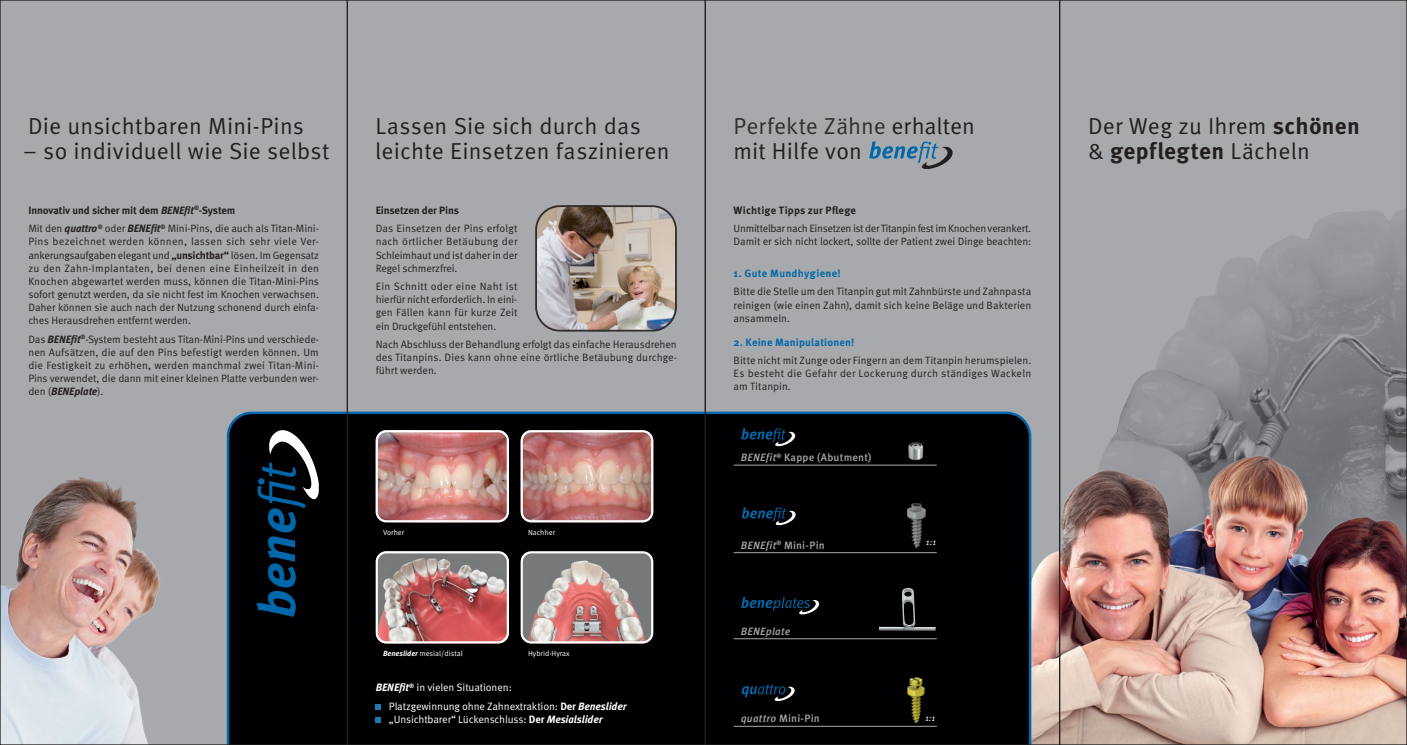
<style>
.page{position:relative;width:1407px;height:745px;background:#fff}
.page>*{position:absolute;margin:0;border:0;box-sizing:border-box;transform-origin:0 0}
.t1{font:23.12px/24.2px "Meta Pro";letter-spacing:.005em;color:#231f20}
.t2{font:10.62px/13.1px "Meta Pro";letter-spacing:-.01em;color:#231f20;text-align:justify}
.t3{font:10.62px/18.5px "Meta Pro";letter-spacing:-.01em;color:#fff}
.t4{font:500 10.62px "Meta Pro";letter-spacing:.02em;color:#a8a9ad}
.t5{font:700 10.62px "Meta Pro";letter-spacing:.025em;color:#0068a9}
.t6{font:700 10.62px "Meta Pro";letter-spacing:.015em;color:#231f20}
.t7{font:700 10.62px "Meta Pro";letter-spacing:-.01em;color:#231f20}
.t8{font:italic 500 10.62px "Meta Pro";letter-spacing:.025em;color:#a8a9ad}
.t9{font:italic 8.75px "Meta Pro";color:#fff}
.t10{font:7.5px "Meta Pro";color:#fff}
.s1{font-weight:700}
.s2{font-weight:700;font-style:italic}
.s3{color:#312f30}
.s4{font-style:italic}
</style>
<div class="page">
<div style="left:0;top:0;width:1407px;height:744px;background:#a8a9ad"></div>
<img style="left:1112px;top:209px;width:293px;height:230px">
<img style="left:1031px;top:439px;width:374px;height:303px">
<img style="left:2px;top:468px;width:225px;height:274px">
<img style="left:538px;top:208px;width:139px;height:123px">
<div style="left:535px;top:205px;width:142px;height:126px;border:2px solid #312f30;border-radius:24px"></div>
<div style="left:227px;top:411px;width:804px;height:331px;background:#000002"></div>
<img style="left:376px;top:551px;width:133px;height:92px">
<div style="left:376px;top:551px;width:133px;height:92px;border:2px solid #fff;border-radius:10px"></div>
<img style="left:521px;top:552px;width:131px;height:91px">
<div style="left:521px;top:551px;width:132px;height:92px;border:2px solid #fff;border-radius:10px"></div>
<img style="left:376px;top:430px;width:133px;height:92px">
<div style="left:376px;top:430px;width:133px;height:92px;border:2px solid #fff;border-radius:10px"></div>
<img style="left:521px;top:430px;width:132px;height:92px">
<div style="left:521px;top:430px;width:132px;height:92px;border:2px solid #fff;border-radius:10px"></div>
<img style="left:879px;top:587px;width:56px;height:43px">
<img style="left:901px;top:676px;width:30px;height:49px">
<img style="left:900px;top:497px;width:33px;height:53px">
<svg style="left:741px;top:428px;width:54px;height:18px"></svg>
<svg style="left:741px;top:506px;width:55px;height:19px"></svg>
<svg style="left:741px;top:596px;width:78px;height:18px"></svg>
<svg style="left:742px;top:684px;width:52px;height:16px"></svg>
<svg style="left:256px;top:430px;width:63px;height:186px;background:#122634"></svg>
<img style="left:902px;top:442px;width:34px;height:21px">
<svg style="left:376px;top:703px;width:5px;height:6px"></svg>
<svg style="left:376px;top:716px;width:5px;height:6px"></svg>
<hr style="left:733px;top:638px;width:204px;height:1px;background:#a8a9ad">
<hr style="left:733px;top:464px;width:204px;height:1px;background:#a8a9ad">
<hr style="left:733px;top:552px;width:204px;height:1px;background:#a8a9ad">
<hr style="left:733px;top:725px;width:204px;height:1px;background:#a8a9ad">
<svg style="left:869px;top:141px;width:83px;height:28px"></svg>
<h1 class="t1" style="left:28px;top:115px;width:277px">Die unsichtbaren Mini-Pins</h1>
<h1 class="t1" style="left:23px;top:139px;width:308px">– so individuell wie Sie selbst</h1>
<p class="t2" style="left:28px;top:201px;width:292px;line-height:18.5px"><span class="s1">Innovativ und sicher mit dem</span> <span class="s2">BENEfit</span><sup>®</sup><span class="s1">-System<br></span>Mit den <span class="s2">quattro</span><sup>®</sup> oder <span class="s2">BENEfit</span><sup>®</sup> Mini-Pins, die auch als Titan-Mini-</p>
<p class="t2" style="left:28px;top:235px;width:292px">Pins bezeichnet werden können, lassen sich sehr viele Ver&shy;ankerungsaufgaben elegant und <span class="s1">„unsichtbar“</span> lösen. Im Gegensatz zu den Zahn-Implantaten, bei denen eine Einheilzeit in den Knochen abgewartet werden muss, können die Titan-Mini-Pins sofort genutzt werden, da sie nicht fest im Knochen verwachsen.<br>Daher können sie auch nach der Nutzung schonend durch einfa&shy;ches Herausdrehen entfernt werden.</p>
<p class="t2" style="left:28px;top:332px;width:292px">Das <span class="s2">BENEfit</span><sup>®</sup>-System besteht aus Titan-Mini-Pins und verschiede&shy;nen Aufsätzen, die auf den Pins befestigt werden können. Um die Festigkeit zu erhöhen, werden manchmal zwei Titan-Mini-Pins verwendet, die dann mit einer kleinen Platte verbunden wer&shy;den (<span class="s2">BENEplate</span>).</p>
<h1 class="t1" style="left:375px;top:115px;width:296px">Lassen Sie sich durch das leichte Einsetzen faszinieren</h1>
<p class="t7" style="left:376px;top:203px;width:85px">Einsetzen der Pins</p>
<p class="t2" style="left:376px;top:222px;width:143px">Das Einsetzen der Pins erfolgt nach örtlicher Betäubung der Schleimhaut und ist daher in der Regel schmerzfrei.</p>
<p class="t2" style="left:376px;top:280px;width:143px">Ein Schnitt oder eine Naht ist hierfür nicht erforderlich. In eini&shy;gen Fällen kann für kurze Zeit ein Druckgefühl entstehen.</p>
<p class="t2" style="left:376px;top:338px;width:303px">Nach Abschluss der Behandlung erfolgt das einfache Herausdrehen des Titanpins. Dies kann ohne eine örtliche Betäubung durchge&shy;führt werden.</p>
<p class="t10" style="left:383px;top:527px;width:23px">Vorher</p>
<p class="t10" style="left:383px;top:648px;width:81px"><span class="s2">Beneslider</span> mesial/distal</p>
<p class="t10" style="left:528px;top:527px;width:28px">Nachher</p>
<p class="t10" style="left:528px;top:648px;width:43px">Hybrid-Hyrax</p>
<p class="t3" style="left:389px;top:678px;width:239px;text-indent:-13px"><span class="s2">BENEfit</span><sup>®</sup> in vielen Situationen:<br>Platzgewinnung ohne Zahnextraktion: <span class="s1">Der</span> <span class="s2">Beneslider</span></p>
<p class="t3" style="left:389px;top:709px;width:215px">„Unsichtbarer“ Lückenschluss: <span class="s1">Der</span> <span class="s2">Mesialslider</span></p>
<h1 class="t1" style="left:733px;top:115px;width:243px"><span class="s3">Perfekte Zähne</span> erhalten mit Hilfe von</h1>
<p class="t6" style="left:733px;top:203px;width:124px">Wichtige Tipps zur Pflege</p>
<p class="t2" style="left:733px;top:222px;width:299px">Unmittelbar nach Einsetzen ist der Titanpin fest im Knochen verankert.<br>Damit er sich nicht lockert, sollte der Patient zwei Dinge beachten:</p>
<p class="t5" style="left:733px;top:266px;width:109px">1. Gute Mundhygiene!</p>
<p class="t2" style="left:733px;top:285px;width:299px">Bitte die Stelle um den Titanpin gut mit Zahnbürste und Zahnpasta reinigen (wie einen Zahn), damit sich keine Beläge und Bakterien ansammeln.</p>
<p class="t5" style="left:733px;top:335px;width:122px">2. Keine Manipulationen!</p>
<p class="t2" style="left:733px;top:354px;width:299px">Bitte nicht mit Zunge oder Fingern an dem Titanpin herumspielen.<br>Es besteht die Gefahr der Lockerung durch ständiges Wackeln am Titanpin.</p>
<p class="t4" style="left:741px;top:450px;width:132px"><span class="s4">BENEfit</span><sup>®</sup> Kappe (Abutment)</p>
<p class="t4" style="left:741px;top:538px;width:86px"><span class="s4">BENEfit</span><sup>®</sup> Mini-Pin</p>
<p class="t8" style="left:741px;top:624px;width:51px">BENEplate</p>
<p class="t4" style="left:741px;top:711px;width:81px"><span class="s4">quattro</span> Mini-Pin</p>
<p class="t9" style="left:926px;top:536px;width:12px">1:1</p>
<p class="t9" style="left:925px;top:712px;width:12px">1:1</p>
<h1 class="t1" style="left:1088px;top:115px;width:273px">Der Weg zu Ihrem <span class="s1">schönen </span>&amp; <span class="s1">gepflegten</span> Lächeln</h1>
</div>
